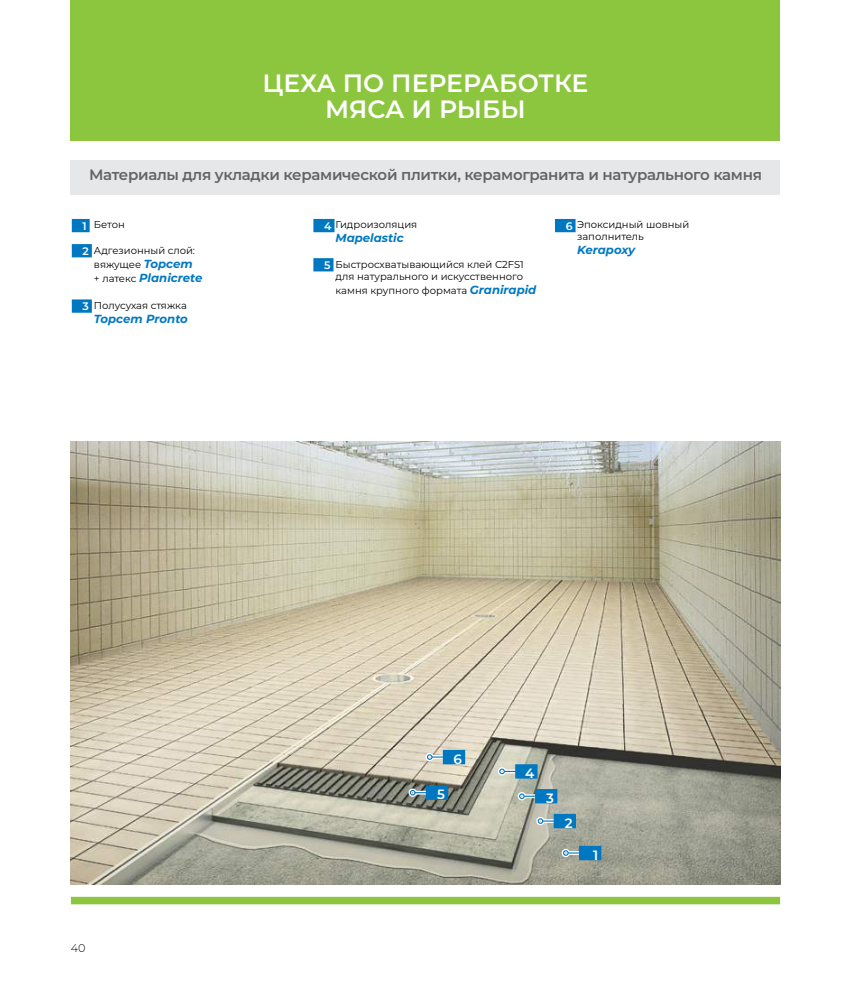
<style>
.page{position:relative;width:851px;height:993px;background:#fff}
.page>*{position:absolute;margin:0;border:0;box-sizing:border-box;transform-origin:0 0}
.t1{font:600 25px "Montserrat";color:#fff}
.t2{font:600 15px "Montserrat";letter-spacing:-.02em;color:#626366}
.t3{font:600 13.5px "Montserrat";color:#fff}
.t4{font:italic 700 11.75px "Montserrat";color:#0078c1}
.t5{font:300 11.25px "Montserrat";color:#000}
.t6{font:10px/12px "Montserrat";color:#000;text-align:right}
.s1{font-weight:600;font-size:11px;color:#fff}
.s2{font-weight:700;font-style:italic;font-size:11.75px;color:#0078c1}
.s3{font-weight:400;font-style:normal;font-size:10px;color:#000}
</style>
<div class="page">
<div style="left:71px;top:0;width:709px;height:141px;background:#8cc63e"></div>
<img style="left:71px;top:442px;width:709px;height:442px">
<div style="left:71px;top:896px;width:709px;height:8px;background:#8cc63e"></div>
<div style="left:71px;top:159px;width:709px;height:35px;background:#e6e7e8"></div>
<svg style="left:535px;top:813px;width:41px;height:15px"></svg>
<svg style="left:560px;top:845px;width:41px;height:14px"></svg>
<svg style="left:517px;top:788px;width:40px;height:15px"></svg>
<svg style="left:497px;top:764px;width:40px;height:14px"></svg>
<svg style="left:407px;top:785px;width:41px;height:14px"></svg>
<svg style="left:424px;top:749px;width:41px;height:15px"></svg>
<div style="left:72px;top:219px;width:18px;height:13px;background:#0078c1"></div>
<div style="left:72px;top:244px;width:20px;height:13px;background:#0078c1"></div>
<div style="left:72px;top:299px;width:20px;height:13px;background:#0078c1"></div>
<div style="left:313px;top:219px;width:21px;height:13px;background:#0078c1"></div>
<div style="left:313px;top:258px;width:20px;height:13px;background:#0078c1"></div>
<div style="left:555px;top:219px;width:20px;height:13px;background:#0078c1"></div>
<h1 class="t1" style="left:262px;top:66px;width:147px">Цеха по перер</h1>
<h1 class="t1" style="left:480px;top:66px;width:106px">аботке</h1>
<h1 class="t1" style="left:325px;top:91px;width:21px">мяс</h1>
<h1 class="t1" style="left:385px;top:91px;width:137px">а ирыбы</h1>
<h2 class="t2" style="left:89px;top:164px;width:674px">Материалы для укладки керамической плитки, керамогранита и натурального камня</h2>
<p class="t6" style="left:82px;top:218px;width:44px"><span class="s1">1</span> Бетон</p>
<p class="t6" style="left:82px;top:242px;width:114px;line-height:14px"><span class="s1">2</span> Адгезионный слой: вяжущее <span class="s2">Topcem</span></p>
<p class="t4" style="left:94px;top:269px;width:110px"><span class="s3">+ латекс</span> Planicrete</p>
<p class="t6" style="left:82px;top:299px;width:106px"><span class="s1">3</span> Полусухая стяжка</p>
<p class="t4" style="left:94px;top:310px;width:95px">Topcem Pronto</p>
<p class="t6" style="left:324px;top:218px;width:95px"><span class="s1">4</span> Гидроизоляция</p>
<p class="t4" style="left:335px;top:230px;width:70px">Mapelastic</p>
<p class="t6" style="left:324px;top:257px;width:201px"><span class="s1">5</span> Быстросхватывающийся клей С2FS1 для натурального и искусственного</p>
<p class="t6" style="left:335px;top:284px;width:202px">камня крупного формата <span class="s2">Granirapid</span></p>
<p class="t6" style="left:577px;top:218px;width:114px;text-align:left;text-indent:-11px"><span class="s1">6</span> Эпоксидный шовный заполнитель</p>
<p class="t4" style="left:577px;top:242px;width:59px">Kerapoxy</p>
<p class="t5" style="left:71px;top:939px;width:16px">40</p>
<h3 class="t3" style="left:453px;top:749px;width:10px">6</h3>
<h3 class="t3" style="left:437px;top:784px;width:9px">5</h3>
<h3 class="t3" style="left:525px;top:763px;width:11px">4</h3>
<h3 class="t3" style="left:546px;top:788px;width:9px">3</h3>
<h3 class="t3" style="left:565px;top:813px;width:9px">2</h3>
<h3 class="t3" style="left:593px;top:844px;width:7px">1</h3>
</div>
